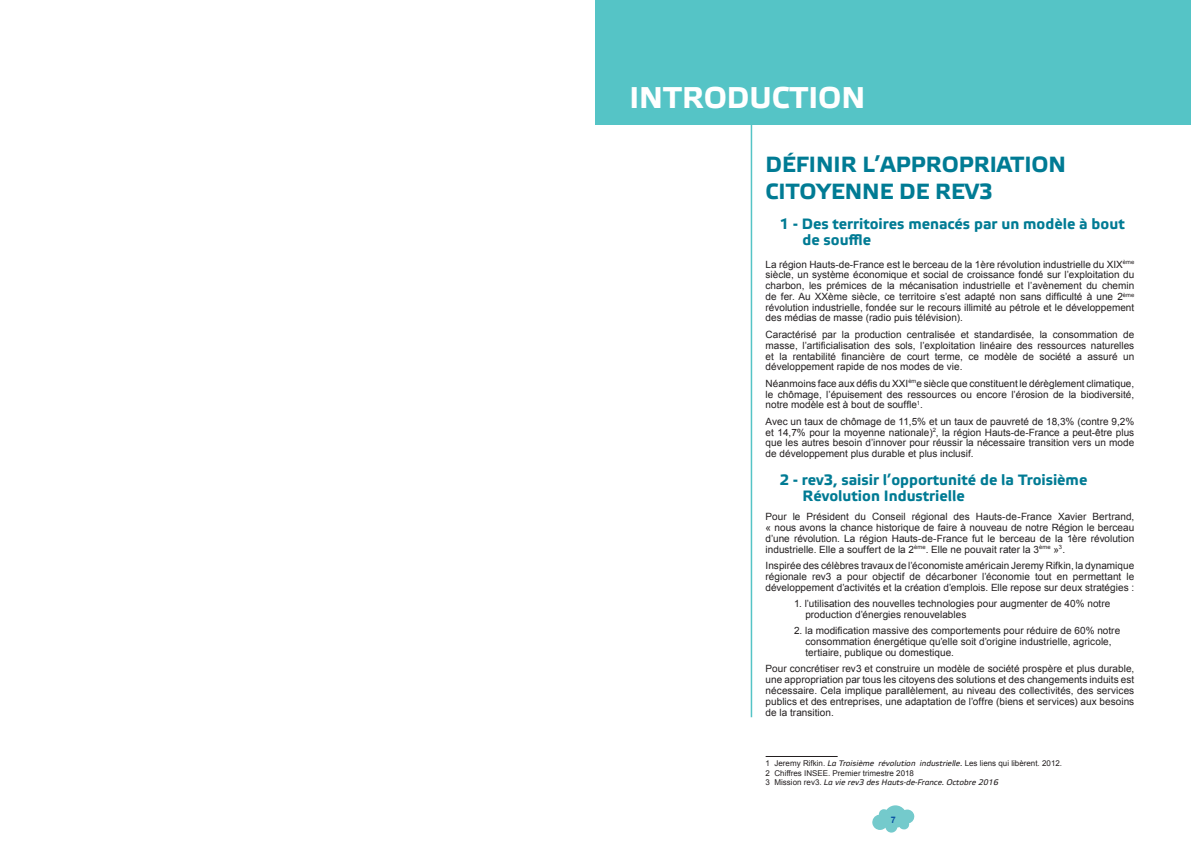
<style>
.page{position:relative;width:1191px;height:842px;background:#fff}
.page>*{position:absolute;margin:0;border:0;box-sizing:border-box;transform-origin:0 0}
.t1{font:700 30px "Etelka Text";color:#fff}
.t2{font:700 22px/27px "Etelka Text";color:#007b94}
.t3{font:700 15px/16.2px "Etelka Text";color:#007b94}
.t4{font:10px/10.8px "Arial";color:#231f20;text-align:justify}
.t5{font:700 9px "Arial";color:#0850a3}
.t6{font:8px/9.6px "Arial";color:#231f20}
.t7{font:italic 8px "Etelka Text";color:#231f20}
.s1{font-family:"Etelka Text";font-style:italic}
.s2{font-family:"Arial";font-style:normal}
</style>
<div class="page">
<svg style="left:872px;top:805px;width:42px;height:27px"></svg>
<div style="left:595px;top:0;width:596px;height:125px;background:#55c4c6"></div>
<hr style="left:765px;top:756px;width:72px;height:1px;background:#231f20">
<hr style="left:750px;top:113px;width:2px;height:604px;background:#55c4c6">
<h1 class="t1" style="left:629px;top:79px;width:237px">INTRODUCTION</h1>
<h2 class="t2" style="left:765px;top:151px;width:302px">DÉFINIR L’APPROPRIATION<br>CITOYENNE DE REV3</h2>
<h3 class="t3" style="left:802px;top:216px;width:324px;text-indent:-23px">1 - Des territoires menacés par un modèle à bout de souffle</h3>
<p class="t4" style="left:765px;top:259px;width:370px">La région Hauts-de-France est le berceau de la 1ère révolution industrielle du XIX<sup>ème </sup>siècle, un système économique et social de croissance fondé sur l’exploitation du charbon, les prémices de la mécanisation industrielle et l’avènement du chemin de fer. Au XXème siècle, ce territoire s’est adapté non sans difficulté à une 2<sup>ème </sup>révolution industrielle, fondée sur le recours illimité au pétrole et le développement des médias de masse (radio puis télévision).</p>
<p class="t4" style="left:765px;top:329px;width:370px">Caractérisé par la production centralisée et standardisée, la consommation de masse, l’artificialisation des sols, l’exploitation linéaire des ressources naturelles et la rentabilité financière de court terme, ce modèle de société a assuré un développement rapide de nos modes de vie.</p>
<p class="t4" style="left:765px;top:378px;width:370px">Néanmoins face aux défis du XXI<sup>èm</sup>e siècle que constituent le dérèglement climatique, le chômage, l’épuisement des ressources ou encore l’érosion de la biodiversité, notre modèle est à bout de souffle<sup>1</sup>.</p>
<p class="t4" style="left:765px;top:416px;width:370px">Avec un taux de chômage de 11,5% et un taux de pauvreté de 18,3% (contre 9,2% et 14,7% pour la moyenne nationale)<sup>2</sup>, la région Hauts-de-France a peut-être plus que les autres besoin d’innover pour réussir la nécessaire transition vers un mode de développement plus durable et plus inclusif.</p>
<h3 class="t3" style="left:802px;top:472px;width:286px;text-indent:-23px">2 - rev3, saisir l’opportunité de la Troisième<br>Révolution Industrielle</h3>
<p class="t4" style="left:765px;top:511px;width:370px">Pour le Président du Conseil régional des Hauts-de-France Xavier Bertrand, « nous avons la chance historique de faire à nouveau de notre Région le berceau d’une révolution. La région Hauts-de-France fut le berceau de la 1ère révolution industrielle. Elle a souffert de la 2<sup>ème</sup>. Elle ne pouvait rater la 3<sup>ème</sup> »<sup>3</sup>.</p>
<p class="t4" style="left:765px;top:560px;width:370px">Inspirée des célèbres travaux de l’économiste américain Jeremy Rifkin, la dynamique régionale rev3 a pour objectif de décarboner l’économie tout en permettant le développement d’activités et la création d’emplois. Elle repose sur deux stratégies :</p>
<p class="t4" style="left:805px;top:598px;width:306px;text-indent:-11px">1. l’utilisation des nouvelles technologies pour augmenter de 40% notre production d’énergies renouvelables</p>
<p class="t4" style="left:805px;top:625px;width:316px;text-align:left;text-indent:-11px">2. la modification massive des comportements pour réduire de 60% notre consommation énergétique qu’elle soit d’origine industrielle, agricole, tertiaire, publique ou domestique.</p>
<p class="t4" style="left:765px;top:664px;width:370px">Pour concrétiser rev3 et construire un modèle de société prospère et plus durable, une appropriation par tous les citoyens des solutions et des changements induits est nécessaire. Cela implique parallèlement, au niveau des collectivités, des services publics et des entreprises, une adaptation de l’offre (biens et services) aux besoins de la transition.</p>
<p class="t6" style="left:765px;top:758px;width:298px">1 Jeremy Rifkin. <span class="s1">La Troisième révolution industrielle.</span> Les liens qui libèrent. 2012.<br>2 Chiffres INSEE. Premier trimestre 2018</p>
<p class="t7" style="left:765px;top:778px;width:234px"><span class="s2">3 Mission rev3.</span> La vie rev3 des Hauts-de-France. Octobre 2016</p>
<p class="t5" style="left:890px;top:814px;width:7px">7</p>
</div>
